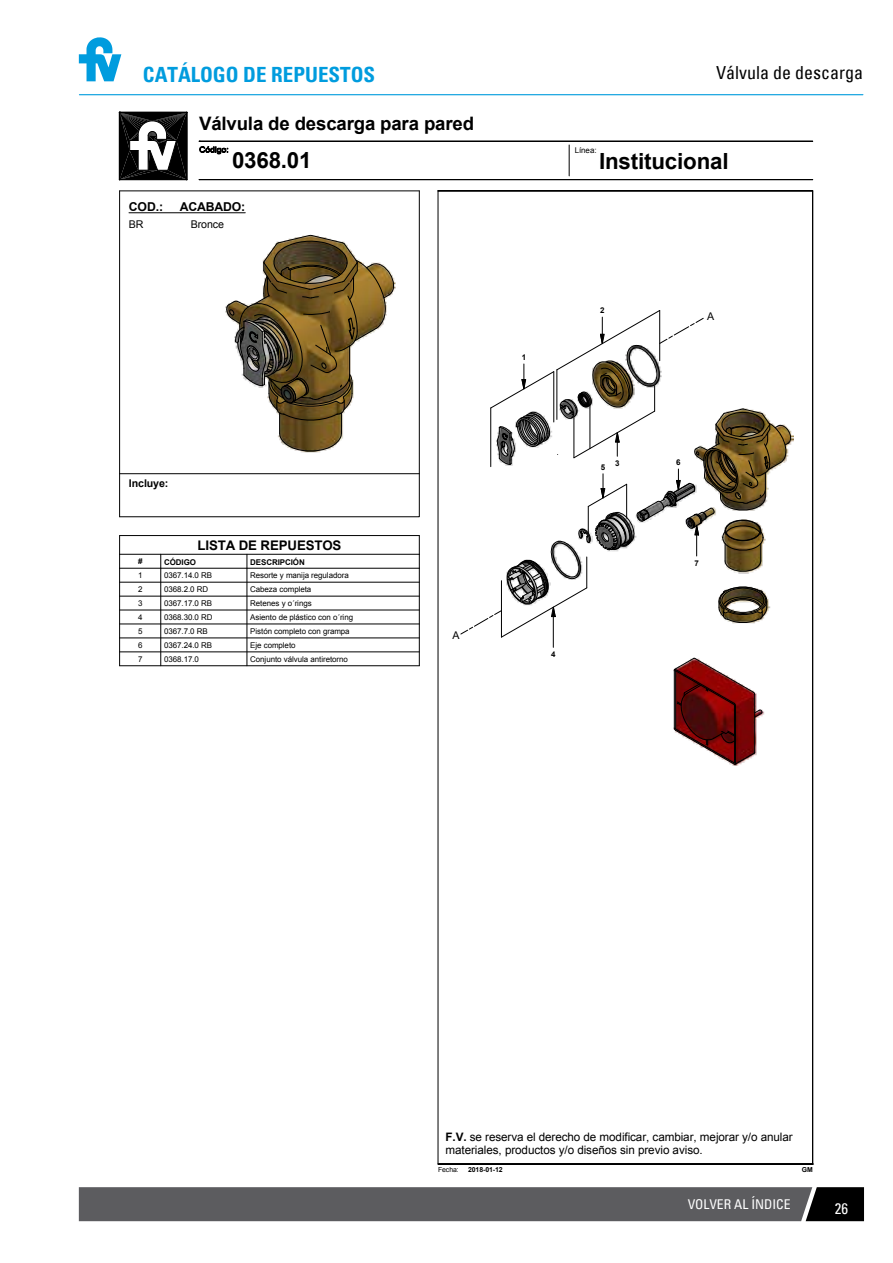
<style>
.page{position:relative;width:893px;height:1263px;background:#fff}
.page>*{position:absolute;margin:0;border:0;box-sizing:border-box;transform-origin:0 0}
.t1{font:700 22.35px "Arial";letter-spacing:-.015em;color:#000}
.t2{font:700 condensed 21px "Univers";color:#009cde}
.t3{font:700 18.6px "Arial";letter-spacing:-.015em;color:#000}
.t4{font:condensed 18px "Univers";color:#000}
.t5{font:condensed 15px "Univers";color:#fff}
.t6{font:condensed 13.5px "Univers";color:#fff}
.t7{font:700 13.2px "Arial";letter-spacing:-.015em;color:#000}
.t8{font:700 12.15px "Arial";letter-spacing:-.015em;color:#000}
.t9{font:11.7px/13px "Arial";letter-spacing:-.01em;color:#000}
.t10{font:10.65px "Arial";letter-spacing:-.015em;color:#000}
.t11{font:700 10.65px "Arial";letter-spacing:-.01em;color:#000}
.t12{font:7.95px "Arial";letter-spacing:-.01em;color:#000}
.t13{font:700 7.95px "Arial";letter-spacing:-.015em;color:#000}
.t14{font:700 6.9px "Arial";letter-spacing:-.01em;color:#000}
.t15{font:6.9px "Arial";letter-spacing:-.015em;color:#000}
.t16{font:700 6.75px "Arial";color:#000}
.s1{font-weight:700}
</style>
<div class="page">
<svg style="left:79px;top:1187px;width:785px;height:34px;background:#57575a"></svg>
<svg style="left:79px;top:37px;width:42px;height:44px"></svg>
<hr style="left:79px;top:94px;width:784px;height:1px;background:#009cde">
<img style="left:225px;top:234px;width:540px;height:532px">
<svg style="left:671px;top:657px;width:92px;height:108px"></svg>
<hr style="left:120px;top:535px;width:299px;height:1px;background:#000">
<hr style="left:120px;top:554px;width:299px;height:1px;background:#000">
<svg style="left:419px;top:535px;width:1px;height:33px"></svg>
<svg style="left:247px;top:554px;width:1px;height:14px"></svg>
<svg style="left:160px;top:554px;width:1px;height:14px"></svg>
<svg style="left:119px;top:535px;width:1px;height:33px"></svg>
<hr style="left:120px;top:568px;width:299px;height:1px;background:#000">
<hr style="left:120px;top:582px;width:299px;height:1px;background:#000">
<hr style="left:120px;top:596px;width:299px;height:1px;background:#000">
<hr style="left:120px;top:610px;width:299px;height:1px;background:#000">
<hr style="left:120px;top:624px;width:299px;height:1px;background:#000">
<hr style="left:120px;top:638px;width:299px;height:1px;background:#000">
<hr style="left:120px;top:652px;width:299px;height:1px;background:#000">
<hr style="left:120px;top:665px;width:299px;height:1px;background:#000">
<hr style="left:419px;top:568px;width:1px;height:98px;background:#000">
<hr style="left:247px;top:568px;width:1px;height:98px;background:#000">
<hr style="left:160px;top:568px;width:1px;height:98px;background:#000">
<hr style="left:119px;top:568px;width:1px;height:98px;background:#000">
<svg style="left:119px;top:112px;width:69px;height:69px"></svg>
<hr style="left:199px;top:180px;width:614px;height:1px;background:#000">
<div style="left:199px;top:179px;width:614px;height:1px;border:1px solid #000"></div>
<hr style="left:569px;top:145px;width:1px;height:31px;background:#000">
<svg style="left:119px;top:191px;width:301px;height:326px"></svg>
<hr style="left:120px;top:191px;width:299px;height:1px;background:#000">
<hr style="left:438px;top:191px;width:1px;height:973px;background:#000">
<hr style="left:813px;top:191px;width:1px;height:973px;background:#000">
<div style="left:812px;top:191px;width:1px;height:973px;border:1px solid #000"></div>
<div style="left:438px;top:191px;width:375px;height:1px;border:1px solid #000"></div>
<div style="left:199px;top:141px;width:614px;height:1px;border:1px solid #000"></div>
<div style="left:438px;top:1164px;width:375px;height:1px;border:1px solid #000"></div>
<svg style="left:198px;top:141px;width:30px;height:13px"></svg>
<hr style="left:129px;top:212px;width:116px;height:1px;background:#000">
<hr style="left:553px;top:617px;width:1px;height:30px;background:#000">
<svg style="left:461px;top:309px;width:333px;height:329px"></svg>
<h2 class="t2" style="left:143px;top:61px;width:234px">CATÁLOGO DE REPUESTOS</h2>
<h3 class="t3" style="left:199px;top:111px;width:276px">Válvula de descarga para pared</h3>
<h3 class="t4" style="left:716px;top:61px;width:148px">Válvula de descarga</h3>
<p class="t12" style="left:575px;top:144px;width:23px">Línea:</p>
<h1 class="t1" style="left:232px;top:145px;width:81px">0368.01</h1>
<h1 class="t1" style="left:599px;top:146px;width:131px">Institucional</h1>
<h3 class="t8" style="left:129px;top:198px;width:36px">COD.:</h3>
<h3 class="t8" style="left:180px;top:198px;width:67px">ACABADO:</h3>
<h3 class="t10" style="left:129px;top:218px;width:16px">BR</h3>
<h3 class="t10" style="left:191px;top:218px;width:35px">Bronce</h3>
<h3 class="t11" style="left:129px;top:476px;width:41px">Incluye:</h3>
<h3 class="t7" style="left:197px;top:536px;width:146px">LISTA DE REPUESTOS</h3>
<p class="t13" style="left:138px;top:556px;width:6px">#</p>
<p class="t13" style="left:164px;top:557px;width:33px">CÓDIGO</p>
<p class="t13" style="left:250px;top:557px;width:56px">DESCRIPCIÓN</p>
<p class="t12" style="left:138px;top:570px;width:6px">1</p>
<p class="t12" style="left:164px;top:570px;width:50px">0367.14.0 RB</p>
<p class="t12" style="left:250px;top:570px;width:100px">Resorte y manija reguladora</p>
<p class="t12" style="left:138px;top:584px;width:6px">2</p>
<p class="t12" style="left:164px;top:584px;width:46px">0368.2.0 RD</p>
<p class="t12" style="left:250px;top:584px;width:63px">Cabeza completa</p>
<p class="t12" style="left:138px;top:598px;width:6px">3</p>
<p class="t12" style="left:164px;top:598px;width:50px">0367.17.0 RB</p>
<p class="t12" style="left:250px;top:598px;width:63px">Retenes y o´rings</p>
<p class="t12" style="left:138px;top:612px;width:6px">4</p>
<p class="t12" style="left:164px;top:612px;width:50px">0368.30.0 RD</p>
<p class="t12" style="left:250px;top:612px;width:104px">Asiento de plástico con o´ring</p>
<p class="t12" style="left:138px;top:626px;width:6px">5</p>
<p class="t12" style="left:164px;top:626px;width:45px">0367.7.0 RB</p>
<p class="t12" style="left:250px;top:626px;width:101px">Pistón completo con grampa</p>
<p class="t12" style="left:138px;top:640px;width:6px">6</p>
<p class="t12" style="left:164px;top:640px;width:50px">0367.24.0 RB</p>
<p class="t12" style="left:250px;top:640px;width:47px">Eje completo</p>
<p class="t12" style="left:138px;top:654px;width:6px">7</p>
<p class="t12" style="left:164px;top:654px;width:36px">0368.17.0</p>
<p class="t12" style="left:250px;top:654px;width:99px">Conjunto válvula antiretorno</p>
<h3 class="t10" style="left:452px;top:628px;width:9px">A</h3>
<p class="t13" style="left:522px;top:352px;width:6px">1</p>
<p class="t13" style="left:600px;top:305px;width:6px">2</p>
<p class="t13" style="left:601px;top:461px;width:6px">5</p>
<p class="t13" style="left:615px;top:458px;width:6px">3</p>
<p class="t13" style="left:551px;top:649px;width:6px">4</p>
<h3 class="t10" style="left:707px;top:309px;width:9px">A</h3>
<p class="t13" style="left:676px;top:457px;width:6px">6</p>
<p class="t13" style="left:694px;top:558px;width:6px">7</p>
<h3 class="t9" style="left:445px;top:1131px;width:349px"><span class="s1">F.V.</span> se reserva el derecho de modificar, cambiar, mejorar y/o anular materiales, productos y/o diseños sin previo aviso.</h3>
<p class="t15" style="left:438px;top:1165px;width:22px">Fecha:</p>
<p class="t14" style="left:468px;top:1165px;width:36px">2018-01-12</p>
<p class="t16" style="left:802px;top:1165px;width:13px">GM</p>
<h3 class="t6" style="left:688px;top:1196px;width:104px">VOLVER AL ÍNDICE</h3>
<h3 class="t5" style="left:835px;top:1199px;width:15px">26</h3>
</div>
